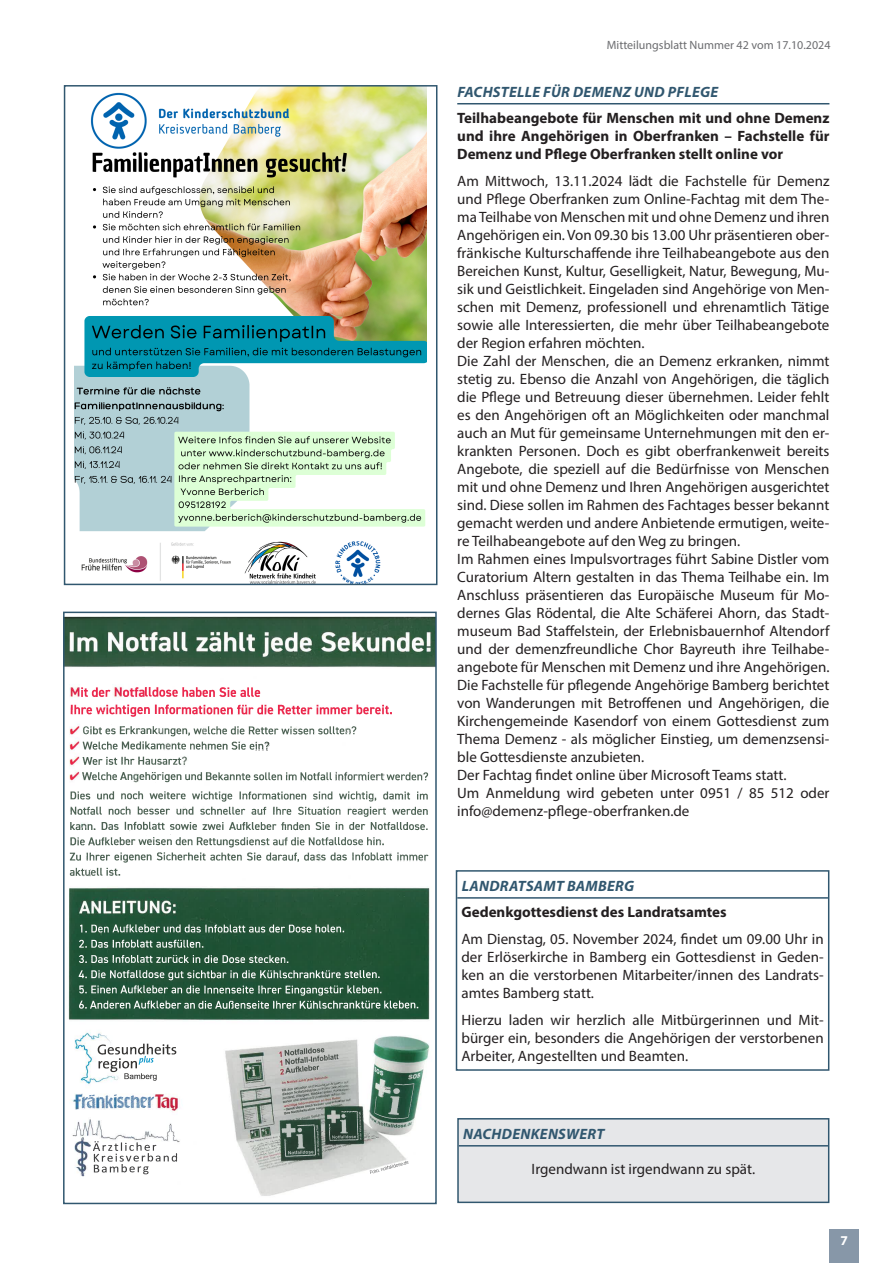
<style>
.page{position:relative;width:872px;height:1263px;background:#fff}
.page>*{position:absolute;margin:0;border:0;box-sizing:border-box;transform-origin:0 0}
.Fließtext{font:15px/18px "Myriad Pro";color:#231f20;text-align:justify}
.Fließtext-2{font:700 15px/18px "Myriad Pro";color:#231f20;text-align:justify}
.Überschrift_H1{font:italic 700 15px "Myriad Pro";letter-spacing:.02em;color:#31576f}
.t1{font:700 13.5px "Myriad Pro";color:#fff}
.t2{font:12px "Myriad Pro";color:#6c6d70}
</style>
<div class="page">
<div style="left:458px;top:1119px;width:370px;height:83px;background:#e6e7e9"></div>
<hr style="left:459px;top:1145px;width:369px;height:1px;background:#31576f">
<div style="left:457px;top:1118px;width:372px;height:85px;border:2px solid #31576f"></div>
<img style="left:74px;top:88px;width:353px;height:494px">
<div style="left:64px;top:85px;width:373px;height:500px;border:2px solid #31576f"></div>
<hr style="left:457px;top:897px;width:371px;height:2px;background:#31576f">
<div style="left:456px;top:870px;width:373px;height:201px;border:2px solid #31576f"></div>
<hr style="left:457px;top:103px;width:372px;height:1px;background:#31576f">
<img style="left:66px;top:616px;width:368px;height:580px">
<img style="left:70px;top:687px;width:322px;height:30px">
<img style="left:281px;top:1047px;width:60px;height:34px">
<img style="left:98px;top:1043px;width:78px;height:38px">
<img style="left:68px;top:724px;width:362px;height:185px">
<img style="left:240px;top:1090px;width:27px;height:8px">
<svg style="left:244px;top:1114px;width:12px;height:13px"></svg>
<img style="left:245px;top:1135px;width:32px;height:24px">
<img style="left:92px;top:1141px;width:87px;height:34px">
<img style="left:79px;top:1093px;width:77px;height:15px">
<img style="left:79px;top:922px;width:340px;height:87px">
<img style="left:277px;top:1081px;width:139px;height:82px">
<svg style="left:80px;top:1172px;width:4px;height:4px"></svg>
<svg style="left:114px;top:1156px;width:3px;height:6px"></svg>
<svg style="left:92px;top:1153px;width:4px;height:9px"></svg>
<svg style="left:102px;top:1145px;width:3px;height:6px"></svg>
<svg style="left:153px;top:1093px;width:4px;height:4px"></svg>
<img style="left:137px;top:1055px;width:18px;height:10px">
<img style="left:369px;top:1160px;width:41px;height:15px">
<svg style="left:80px;top:1137px;width:4px;height:3px"></svg>
<img style="left:364px;top:1132px;width:16px;height:9px">
<img style="left:260px;top:1104px;width:8px;height:19px">
<svg style="left:152px;top:905px;width:7px;height:4px"></svg>
<svg style="left:82px;top:866px;width:9px;height:10px"></svg>
<img style="left:254px;top:741px;width:17px;height:10px">
<img style="left:119px;top:687px;width:26px;height:11px">
<img style="left:334px;top:771px;width:51px;height:10px">
<svg style="left:354px;top:640px;width:4px;height:9px"></svg>
<div style="left:63px;top:612px;width:374px;height:592px;border:2px solid #31576f"></div>
<div style="left:829px;top:1229px;width:30px;height:34px;background:#8797a8"></div>
<p class="t2" style="left:607px;top:38px;width:225px">Mitteilungsblatt Nummer 42 vom 17.10.2024</p>
<p class="Überschrift_H1" style="left:457px;top:82px;width:262px">FACHSTELLE FÜR DEMENZ UND PFLEGE</p>
<p class="Fließtext-2" style="left:457px;top:109px;width:374px">Teilhabeangebote für Menschen mit und ohne Demenz und ihre Angehörigen in Oberfranken – Fachstelle für Demenz und Pflege Oberfranken stellt online vor</p>
<p class="Fließtext" style="left:457px;top:172px;width:374px">Am Mittwoch, 13.11.2024 lädt die Fachstelle für Demenz und Pflege Oberfranken zum Online-Fachtag mit dem The&shy;ma Teilhabe von Menschen mit und ohne Demenz und ihren Angehörigen ein. Von 09.30 bis 13.00 Uhr präsentieren ober&shy;fränkische Kulturschaffende ihre Teilhabeangebote aus den Bereichen Kunst, Kultur, Geselligkeit, Natur, Bewegung, Mu&shy;sik und Geistlichkeit. Eingeladen sind Angehörige von Men&shy;schen mit Demenz, professionell und ehrenamtlich Tätige sowie alle Interessierten, die mehr über Teilhabeangebote der Region erfahren möchten.</p>
<p class="Fließtext" style="left:457px;top:352px;width:374px">Die Zahl der Menschen, die an Demenz erkranken, nimmt stetig zu. Ebenso die Anzahl von Angehörigen, die täglich die Pflege und Betreuung dieser übernehmen. Leider fehlt es den Angehörigen oft an Möglichkeiten oder manchmal auch an Mut für gemeinsame Unternehmungen mit den er&shy;krankten Personen. Doch es gibt oberfrankenweit bereits Angebote, die speziell auf die Bedürfnisse von Menschen mit und ohne Demenz und Ihren Angehörigen ausgerichtet sind. Diese sollen im Rahmen des Fachtages besser bekannt gemacht werden und andere Anbietende ermutigen, weite&shy;re Teilhabeangebote auf den Weg zu bringen.</p>
<p class="Fließtext" style="left:457px;top:550px;width:374px">Im Rahmen eines Impulsvortrages führt Sabine Distler vom Curatorium Altern gestalten in das Thema Teilhabe ein. Im Anschluss präsentieren das Europäische Museum für Mo&shy;dernes Glas Rödental, die Alte Schäferei Ahorn, das Stadt&shy;museum Bad Staffelstein, der Erlebnisbauernhof Altendorf und der demenzfreundliche Chor Bayreuth ihre Teilhabe&shy;angebote für Menschen mit Demenz und ihre Angehörigen.<br>Die Fachstelle für pflegende Angehörige Bamberg berichtet von Wanderungen mit Betroffenen und Angehörigen, die Kirchengemeinde Kasendorf von einem Gottesdienst zum Thema Demenz - als möglicher Einstieg, um demenzsensi&shy;ble Gottesdienste anzubieten.</p>
<p class="Fließtext" style="left:457px;top:766px;width:331px">Der Fachtag findet online über Microsoft Teams statt.</p>
<p class="Fließtext" style="left:457px;top:784px;width:374px">Um Anmeldung wird gebeten unter 0951 / 85 512 oder info@demenz-pflege-oberfranken.de</p>
<p class="Überschrift_H1" style="left:461px;top:876px;width:174px">LANDRATSAMT BAMBERG</p>
<p class="Fließtext-2" style="left:461px;top:903px;width:267px">Gedenkgottesdienst des Landratsamtes</p>
<p class="Fließtext" style="left:461px;top:930px;width:364px">Am Dienstag, 05. November 2024, findet um 09.00 Uhr in der Erlöserkirche in Bamberg ein Gottesdienst in Geden&shy;ken an die verstorbenen Mitarbeiter/innen des Landrats&shy;amtes Bamberg statt.</p>
<p class="Fließtext" style="left:461px;top:1011px;width:364px">Hierzu laden wir herzlich alle Mitbürgerinnen und Mit&shy;bürger ein, besonders die Angehörigen der verstorbenen Arbeiter, Angestellten und Beamten.</p>
<p class="Überschrift_H1" style="left:463px;top:1124px;width:143px">NACHDENKENSWERT</p>
<p class="Fließtext" style="left:531px;top:1160px;width:225px">Irgendwann ist irgendwann zu spät.</p>
<p class="t1" style="left:840px;top:1231px;width:9px">7</p>
</div>
